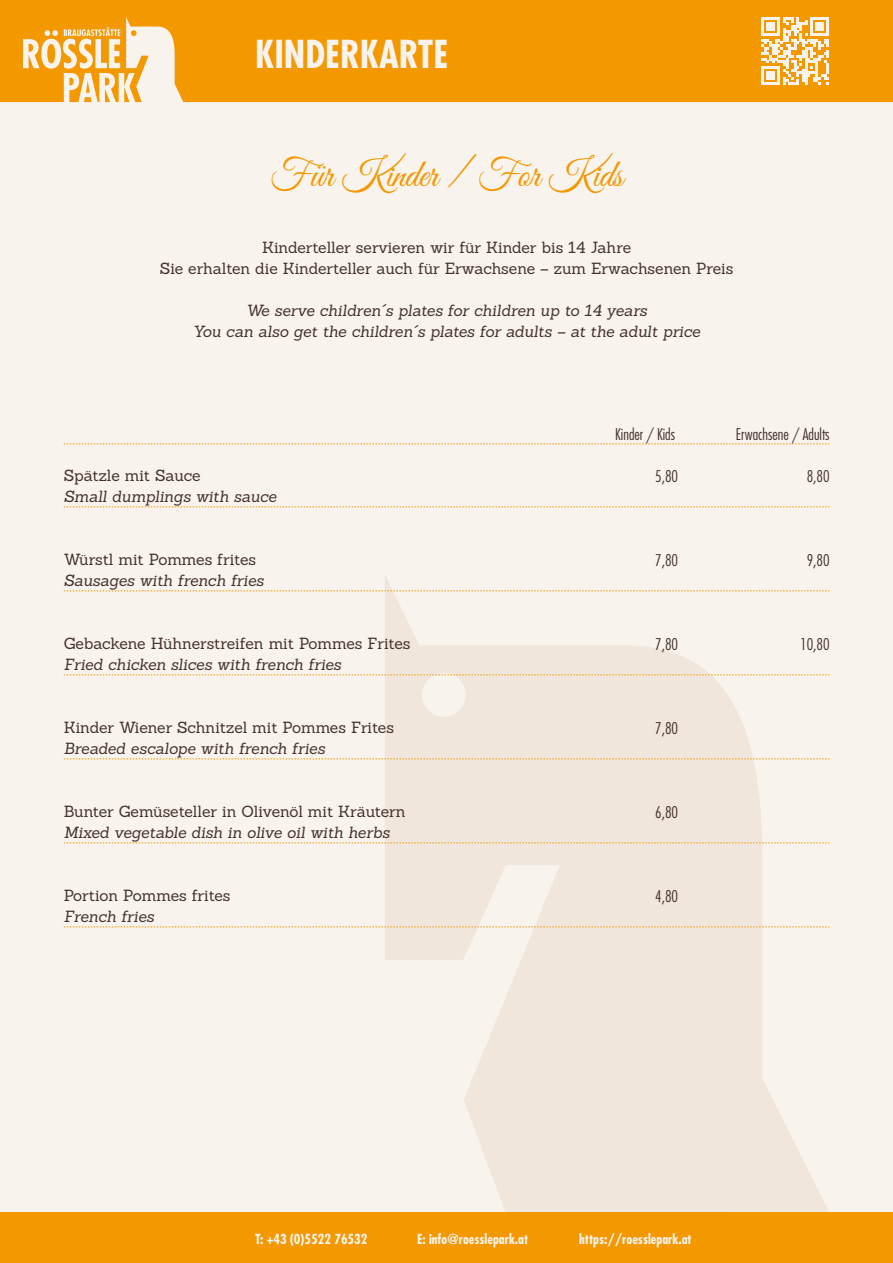
<style>
.page{position:relative;width:893px;height:1263px;background:#f8f3ed}
.page>*{position:absolute;margin:0;border:0;box-sizing:border-box;transform-origin:0 0}
.t1{font:39px "Great Vibes";letter-spacing:-.015em;color:#f49800}
.t2{font:700 condensed 37.5px "Futura";color:#f8f3ed}
.t3{font:15.75px/21px "Sanchez";letter-spacing:-.005em;color:#43312b;text-align:center}
.t4{font:italic 15.75px/21px "Sanchez";letter-spacing:-.005em;color:#43312b;text-align:center}
.t5{font:300 condensed 15.75px "Futura";color:#43312b}
.t6{font:700 condensed 13.5px "Futura";color:#f8f3ed}
</style>
<div class="page">
<svg style="left:385px;top:576px;width:444px;height:636px;fill:#f0e6db"></svg>
<svg style="left:0;top:0;width:893px;height:102px;background:#f49e10"></svg>
<svg style="left:69px;top:78px;width:5px;height:8px"></svg>
<svg style="left:131px;top:30px;width:6px;height:6px"></svg>
<svg style="left:84px;top:80px;width:8px;height:22px"></svg>
<svg style="left:105px;top:78px;width:5px;height:24px"></svg>
<div style="left:0;top:1212px;width:893px;height:51px;background:#f49800"></div>
<svg style="left:761px;top:17px;width:68px;height:68px"></svg>
<svg style="left:64px;top:444px;width:765px;height:1px"></svg>
<svg style="left:64px;top:507px;width:765px;height:1px"></svg>
<svg style="left:64px;top:591px;width:765px;height:1px"></svg>
<svg style="left:64px;top:675px;width:765px;height:1px"></svg>
<svg style="left:64px;top:759px;width:765px;height:1px"></svg>
<svg style="left:64px;top:843px;width:765px;height:1px"></svg>
<svg style="left:64px;top:927px;width:765px;height:1px"></svg>
<h2 class="t2" style="left:255px;top:30px;width:194px">KINDERKARTE</h2>
<h1 class="t1" style="left:270px;top:153px;width:355px">Für Kinder / For Kids</h1>
<p class="t3" style="left:160px;top:237px;width:575px">Kinderteller servieren wir für Kinder bis 14 Jahre<br>Sie erhalten die Kinderteller auch für Erwachsene – zum Erwachsenen Preis</p>
<p class="t4" style="left:193px;top:300px;width:509px">We serve children´s plates for children up to 14 years<br>You can also get the children´s plates for adults – at the adult price</p>
<p class="t3" style="left:64px;top:465px;width:138px">Spätzle mit Sauce</p>
<p class="t4" style="left:64px;top:486px;width:214px">Small dumplings with sauce</p>
<p class="t5" style="left:615px;top:424px;width:61px">Kinder / Kids</p>
<p class="t5" style="left:736px;top:424px;width:95px">Erwachsene / Adults</p>
<p class="t5" style="left:655px;top:466px;width:24px">5,80</p>
<p class="t5" style="left:807px;top:466px;width:24px">8,80</p>
<p class="t3" style="left:64px;top:549px;width:194px">Würstl mit Pommes frites</p>
<p class="t4" style="left:64px;top:570px;width:201px">Sausages with french fries</p>
<p class="t5" style="left:655px;top:550px;width:24px">7,80</p>
<p class="t5" style="left:807px;top:550px;width:24px">9,80</p>
<p class="t3" style="left:64px;top:633px;width:348px">Gebackene Hühnerstreifen mit Pommes Frites</p>
<p class="t4" style="left:64px;top:654px;width:279px">Fried chicken slices with french fries</p>
<p class="t5" style="left:655px;top:634px;width:24px">7,80</p>
<p class="t5" style="left:800px;top:634px;width:31px">10,80</p>
<p class="t3" style="left:64px;top:717px;width:332px">Kinder Wiener Schnitzel mit Pommes Frites</p>
<p class="t4" style="left:64px;top:738px;width:263px">Breaded escalope with french fries</p>
<p class="t5" style="left:655px;top:718px;width:24px">7,80</p>
<p class="t3" style="left:64px;top:801px;width:343px">Bunter Gemüseteller in Olivenöl mit Kräutern</p>
<p class="t4" style="left:64px;top:822px;width:327px">Mixed vegetable dish in olive oil with herbs</p>
<p class="t5" style="left:655px;top:802px;width:24px">6,80</p>
<p class="t3" style="left:64px;top:885px;width:168px">Portion Pommes frites</p>
<p class="t4" style="left:64px;top:906px;width:92px">French fries</p>
<p class="t5" style="left:655px;top:886px;width:24px">4,80</p>
<p class="t6" style="left:255px;top:1230px;width:114px">T: +43 (0)5522 76532</p>
<p class="t6" style="left:417px;top:1230px;width:113px">E: info@roesslepark.at</p>
<p class="t6" style="left:579px;top:1230px;width:114px">https://roesslepark.at</p>
</div>
